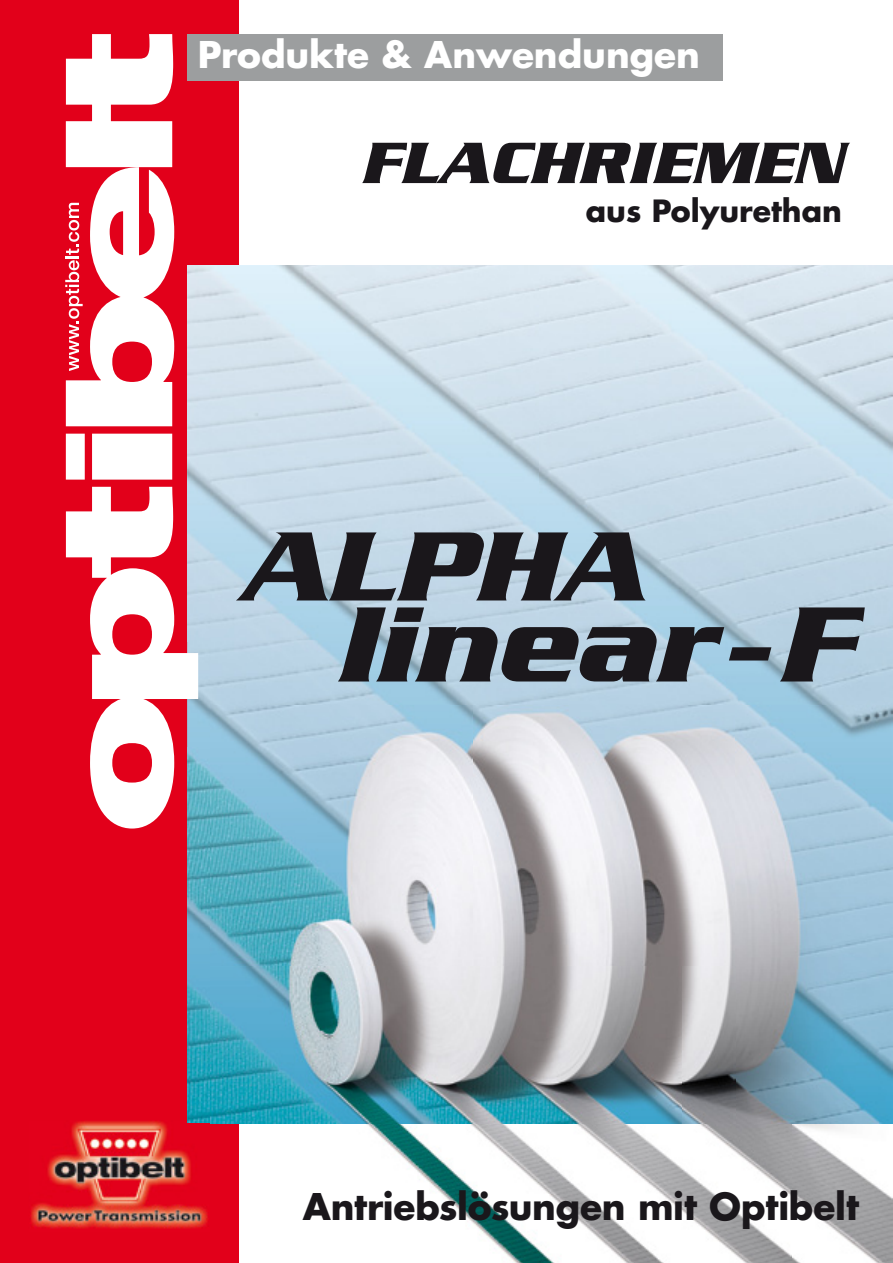
<style>
.page{position:relative;width:893px;height:1263px;background:#fff}
.page>*{position:absolute;margin:0;border:0;box-sizing:border-box;transform-origin:0 0}
.t1{font:italic 700 111px "Serpentine D";color:#1a171b}
.t2{font:italic 700 102px "Serpentine D";color:#1a171b}
.t3{font:italic 700 63px "Serpentine";color:#1a171b}
.t4{font:700 36px "Futura Com";letter-spacing:-.005em;color:#1a171b}
.t5{font:700 36px "Futura Com";color:#fff}
.t6{font:700 30px "Futura Com";color:#1a171b}
</style>
<div class="page">
<svg style="left:0;top:0;width:238px;height:1263px;background:#de1b34"></svg>
<img style="left:29px;top:1120px;width:182px;height:112px">
<div style="left:187px;top:34px;width:536px;height:47px;background:#9c9e9f"></div>
<img style="left:187px;top:747px;width:24px;height:376px">
<img style="left:211px;top:705px;width:682px;height:558px">
<svg style="left:66px;top:434px;width:106px;height:46px"></svg>
<svg style="left:66px;top:487px;width:132px;height:341px"></svg>
<svg style="left:65px;top:34px;width:109px;height:392px"></svg>
<p class="t5" style="left:198px;top:27px;width:504px">Produkte &amp; Anwendungen</p>
<h3 class="t3" style="left:360px;top:126px;width:483px">FLACHRIEMEN</h3>
<p class="t6" style="left:586px;top:188px;width:258px">aus Polyurethan</p>
<h2 class="t2" style="left:244px;top:511px;width:406px">ALPHA</h2>
<h1 class="t1" style="left:342px;top:585px;width:516px">linear -F</h1>
<p class="t4" style="left:303px;top:1179px;width:558px">Antriebslösungen mit Optibelt</p>
</div>
